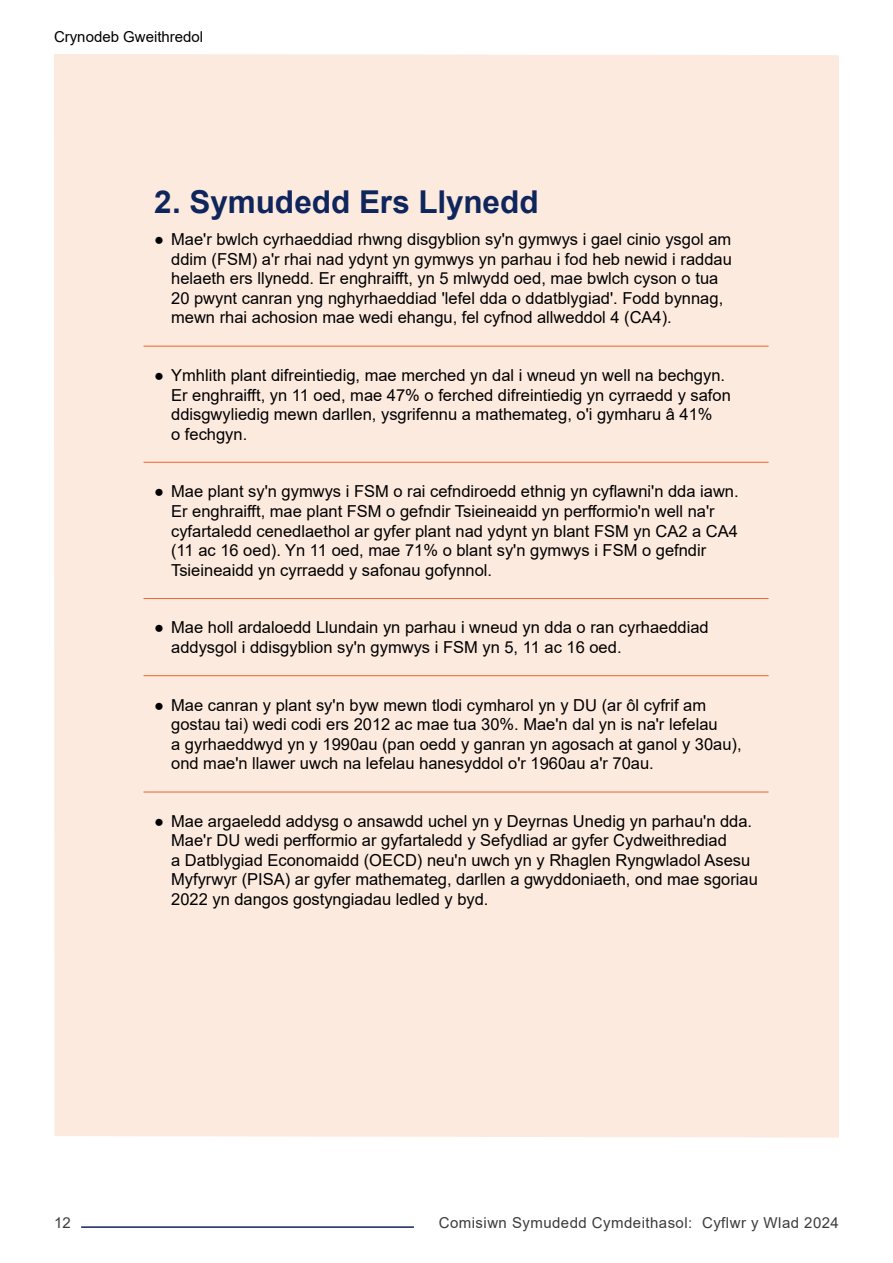
<style>
.page{position:relative;width:893px;height:1263px;background:#fff}
.page>*{position:absolute;margin:0;border:0;box-sizing:border-box;transform-origin:0 0}
.t1{font:700 31.5px "Arial";color:#0f265c}
.t2{font:16.5px/19.5px "Arial";color:#000}
.t3{font:15px "Arial";letter-spacing:.03em;color:#3c3c3b}
.t4{font:15px "Arial";color:#000}
</style>
<div class="page">
<hr style="left:81px;top:1226px;width:333px;height:2px;background:#0f265c">
<div style="left:54px;top:54px;width:785px;height:1083px;background:#fdeadf"></div>
<hr style="left:144px;top:346px;width:625px;height:1px;background:#eb652e">
<hr style="left:144px;top:462px;width:625px;height:1px;background:#eb652e">
<hr style="left:144px;top:598px;width:625px;height:1px;background:#eb652e">
<hr style="left:144px;top:675px;width:625px;height:1px;background:#eb652e">
<hr style="left:144px;top:792px;width:625px;height:1px;background:#eb652e">
<p class="t4" style="left:54px;top:26px;width:151px">Crynodeb Gweithredol</p>
<h1 class="t1" style="left:154px;top:180px;width:386px">2. Symudedd Ers Llynedd</h1>
<p class="t2" style="left:171px;top:230px;width:562px;text-indent:-17px">● Mae'r bwlch cyrhaeddiad rhwng disgyblion sy'n gymwys i gael cinio ysgol am ddim (FSM) a'r rhai nad ydynt yn gymwys yn parhau i fod heb newid i raddau helaeth ers llynedd. Er enghraifft, yn 5 mlwydd oed, mae bwlch cyson o tua 20 pwynt canran yng nghyrhaeddiad 'lefel dda o ddatblygiad'. Fodd bynnag, mewn rhai achosion mae wedi ehangu, fel cyfnod allweddol 4 (CA4).</p>
<p class="t2" style="left:171px;top:366px;width:561px;text-indent:-17px">● Ymhlith plant difreintiedig, mae merched yn dal i wneud yn well na bechgyn.<br>Er enghraifft, yn 11 oed, mae 47% o ferched difreintiedig yn cyrraedd y safon ddisgwyliedig mewn darllen, ysgrifennu a mathemateg, o'i gymharu â 41%<br>o fechgyn.</p>
<p class="t2" style="left:171px;top:482px;width:569px;text-indent:-17px">● Mae plant sy'n gymwys i FSM o rai cefndiroedd ethnig yn cyflawni'n dda iawn.<br>Er enghraifft, mae plant FSM o gefndir Tsieineaidd yn perfformio'n well na'r cyfartaledd cenedlaethol ar gyfer plant nad ydynt yn blant FSM yn CA2 a CA4 (11 ac 16 oed). Yn 11 oed, mae 71% o blant sy'n gymwys i FSM o gefndir Tsieineaidd yn cyrraedd y safonau gofynnol.</p>
<p class="t2" style="left:171px;top:618px;width:539px;text-indent:-17px">● Mae holl ardaloedd Llundain yn parhau i wneud yn dda o ran cyrhaeddiad addysgol i ddisgyblion sy'n gymwys i FSM yn 5, 11 ac 16 oed.</p>
<p class="t2" style="left:171px;top:695px;width:572px;text-indent:-17px">● Mae canran y plant sy'n byw mewn tlodi cymharol yn y DU (ar ôl cyfrif am gostau tai) wedi codi ers 2012 ac mae tua 30%. Mae'n dal yn is na'r lefelau<br>a gyrhaeddwyd yn y 1990au (pan oedd y ganran yn agosach at ganol y 30au), ond mae'n llawer uwch na lefelau hanesyddol o'r 1960au a'r 70au.</p>
<p class="t2" style="left:171px;top:811px;width:588px;text-indent:-17px">● Mae argaeledd addysg o ansawdd uchel yn y Deyrnas Unedig yn parhau'n dda.<br>Mae'r DU wedi perfformio ar gyfartaledd y Sefydliad ar gyfer Cydweithrediad<br>a Datblygiad Economaidd (OECD) neu'n uwch yn y Rhaglen Ryngwladol Asesu Myfyrwyr (PISA) ar gyfer mathemateg, darllen a gwyddoniaeth, ond mae sgoriau 2022 yn dangos gostyngiadau ledled y byd.</p>
<p class="t3" style="left:54px;top:1212px;width:18px">12</p>
<p class="t3" style="left:439px;top:1212px;width:402px">Comisiwn Symudedd Cymdeithasol: Cyflwr y Wlad 2024</p>
</div>
